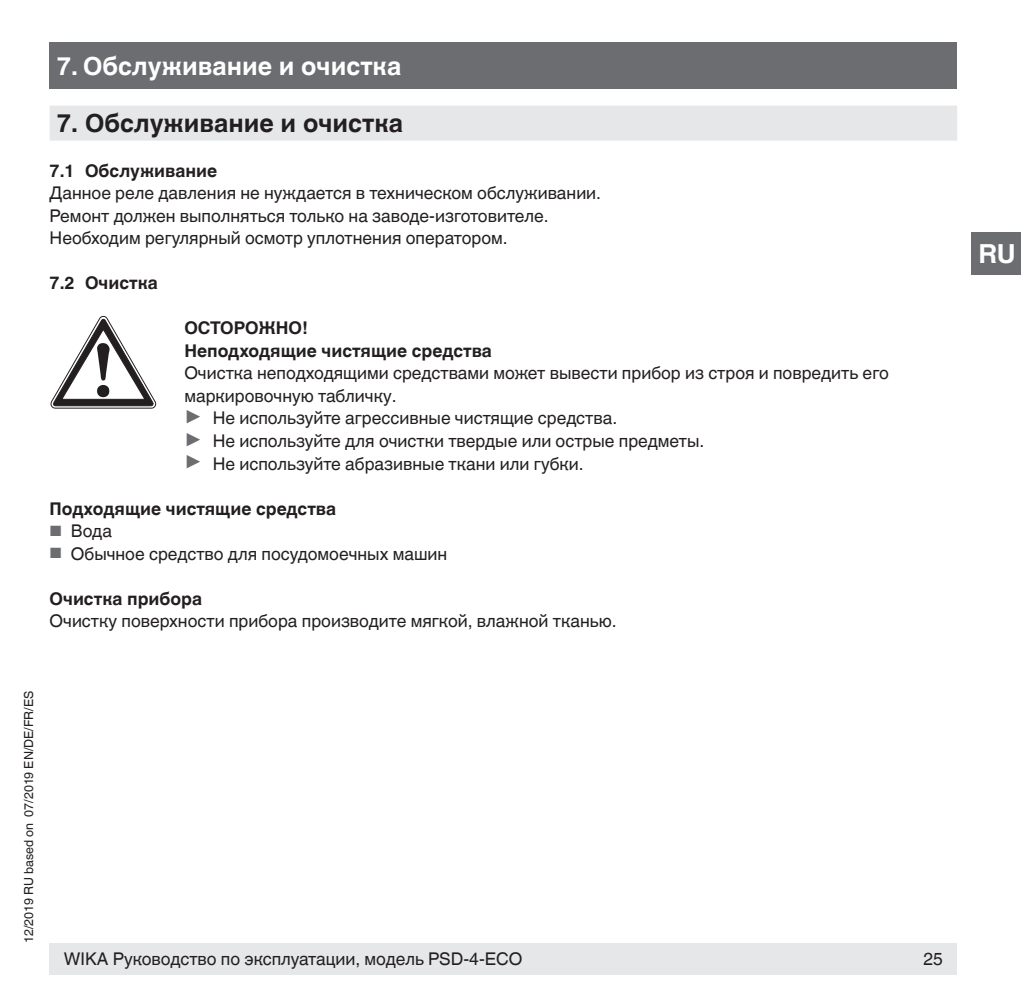
<style>
.page{position:relative;width:1021px;height:1007px;background:#fff}
.page>*{position:absolute;margin:0;border:0;box-sizing:border-box;transform-origin:0 0}
.t1{font:700 26.25px "Helvetica World";color:#fff}
.t2{font:700 25px "Helvetica World";color:#fff}
.t3{font:700 25px "Helvetica World";color:#231f20}
.t4{font:17.5px/22.5px "Helvetica World";color:#231f20}
.t5{font:700 17.5px/22.5px "Helvetica World";color:#231f20}
.t6{font:12.5px "Helvetica World";color:#231f20}
.s1{font-size:22px;color:#6c6d70}
.s2{font-size:14.75px;color:#6c6d70}
</style>
<div class="page">
<div style="left:50px;top:943px;width:907px;height:31px;background:#e6e7e9"></div>
<div style="left:50px;top:43px;width:907px;height:46px;background:#6c6d70"></div>
<div style="left:971px;top:232px;width:49px;height:43px;background:#6c6d70"></div>
<div style="left:50px;top:106px;width:907px;height:35px;background:#e6e7e9"></div>
<svg style="left:51px;top:316px;width:105px;height:92px"></svg>
<h2 class="t2" style="left:57px;top:51px;width:346px">7. Обслуживание и очистка</h2>
<h2 class="t3" style="left:57px;top:108px;width:348px">7. Обслуживание и очистка</h2>
<p class="t5" style="left:50px;top:159px;width:169px">7.1 Обслуживание</p>
<p class="t4" style="left:50px;top:182px;width:553px">Данное реле давления не нуждается в техническом обслуживании.<br>Ремонт должен выполняться только на заводе-изготовителе.<br>Необходим регулярный осмотр уплотнения оператором.</p>
<p class="t5" style="left:50px;top:272px;width:110px">7.2 Очистка</p>
<p class="t5" style="left:184px;top:317px;width:309px">ОСТОРОЖНО!<br>Неподходящие чистящие средства</p>
<p class="t4" style="left:184px;top:362px;width:706px">Очистка неподходящими средствами может вывести прибор из строя и повредить его маркировочную табличку.<br><span class="s1">▶</span> Не используйте агрессивные чистящие средства.<br><span class="s1">▶</span> Не используйте для очистки твердые или острые предметы.<br><span class="s1">▶</span> Не используйте абразивные ткани или губки.</p>
<p class="t5" style="left:50px;top:497px;width:288px">Подходящие чистящие средства</p>
<p class="t4" style="left:50px;top:519px;width:64px"><span class="s2">■</span> Вода</p>
<p class="t4" style="left:50px;top:542px;width:399px"><span class="s2">■</span> Обычное средство для посудомоечных машин</p>
<p class="t5" style="left:50px;top:587px;width:154px">Очистка прибора</p>
<p class="t4" style="left:50px;top:609px;width:568px">Очистку поверхности прибора производите мягкой, влажной тканью.</p>
<p class="t6" style="left:22px;top:943px;width:254px;rotate:-90deg">12/2019 RU based on 07/2019 EN/DE/FR/ES</p>
<p class="t4" style="left:64px;top:947px;width:460px">WIKA Руководство по эксплуатации, модель PSD-4-ECO</p>
<p class="t4" style="left:923px;top:947px;width:21px">25</p>
<h1 class="t1" style="left:978px;top:239px;width:39px">RU</h1>
</div>
